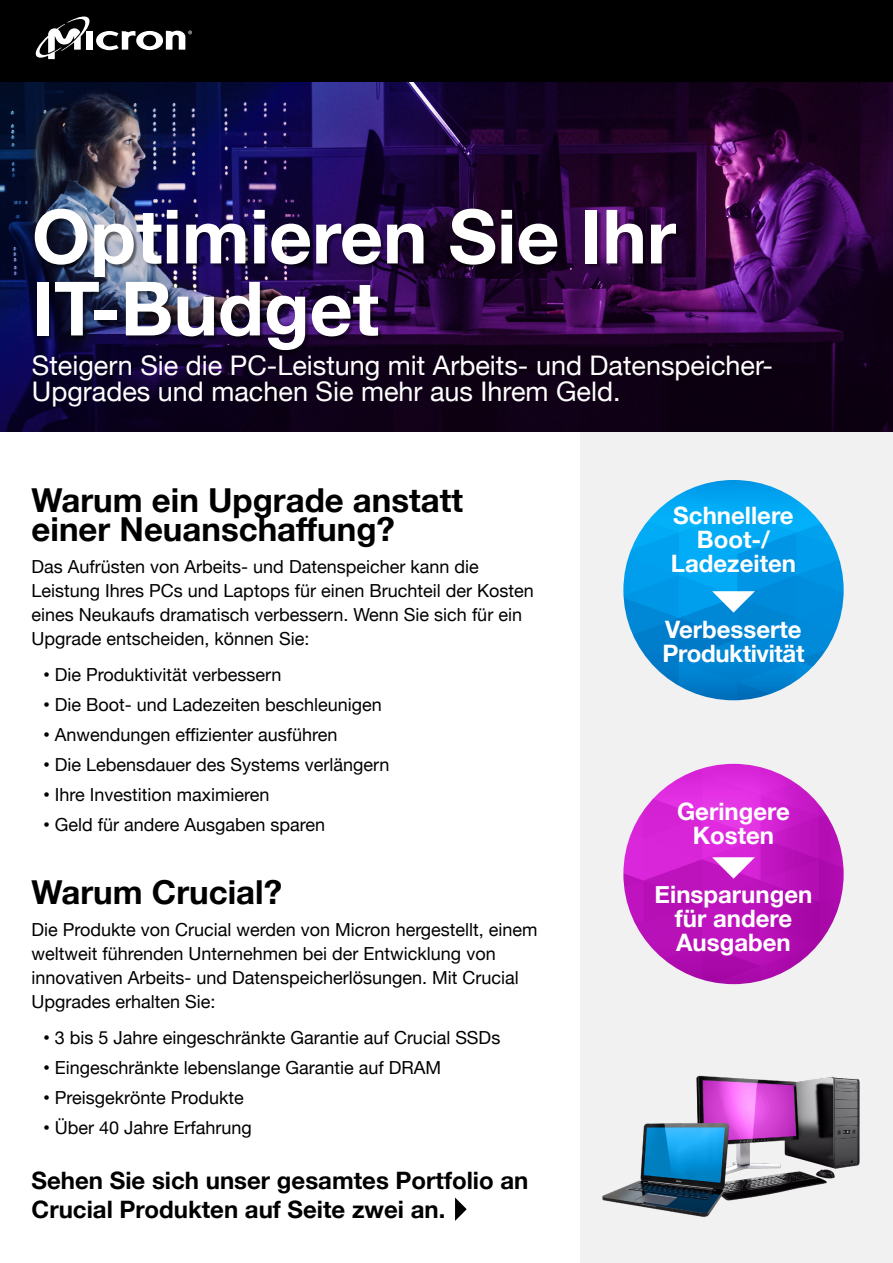
<style>
.page{position:relative;width:893px;height:1263px;background:#fff}
.page>*{position:absolute;margin:0;border:0;box-sizing:border-box;transform-origin:0 0}
.t1{font:700 75px/72px "Helvetica Neue";color:#fff}
.t2{font:700 33px/28.5px "Helvetica Neue";color:#000}
.t3{font:27px/25.7px "Helvetica Neue";color:#fff}
.t4{font:700 24px/24px "Helvetica Neue";color:#fff;text-align:center}
.t5{font:700 24px/28.8px "Helvetica Neue";color:#000}
.t6{font:18px/24px "Helvetica Neue";color:#000}
.s1{font-family:"Arial"}
</style>
<div class="page">
<div style="left:580px;top:361px;width:313px;height:902px;background:#f1f1f2"></div>
<img style="left:0;top:81px;width:893px;height:351px">
<div style="left:0;top:0;width:893px;height:81px;background:#000"></div>
<div style="left:36px;top:210px;width:645px;height:145px;background:#000;opacity:.5"></div>
<img style="left:602px;top:1075px;width:258px;height:142px">
<svg style="left:35px;top:16px;width:157px;height:43px"></svg>
<img style="left:623px;top:480px;width:221px;height:220px;border-radius:110px">
<svg style="left:712px;top:591px;width:43px;height:22px"></svg>
<img style="left:623px;top:764px;width:221px;height:220px;border-radius:110px">
<svg style="left:712px;top:857px;width:43px;height:22px"></svg>
<svg style="left:455px;top:1197px;width:12px;height:24px"></svg>
<p class="t1" style="left:32px;top:197px;width:646px">Optimieren Sie Ihr<br>IT-Budget</p>
<p class="t3" style="left:32px;top:351px;width:743px">Steigern Sie die PC-Leistung mit Arbeits- und Datenspeicher-<br>Upgrades und machen Sie mehr aus Ihrem Geld.</p>
<p class="t2" style="left:32px;top:484px;width:433px">Warum ein Upgrade anstatt einer Neuanschaffung?</p>
<p class="t6" style="left:32px;top:553px;width:504px">Das Aufrüsten von Arbeits- und Datenspeicher kann die Leistung Ihres PCs und Laptops für einen Bruchteil der Kosten eines Neukaufs dramatisch verbessern. Wenn Sie sich für ein Upgrade entscheiden, können Sie:</p>
<p class="t6" style="left:44px;top:661px;width:239px"><span class="s1">•</span> Die Produktivität verbessern</p>
<p class="t6" style="left:44px;top:691px;width:340px"><span class="s1">•</span> Die Boot- und Ladezeiten beschleunigen</p>
<p class="t6" style="left:44px;top:721px;width:296px"><span class="s1">•</span> Anwendungen effizienter ausführen</p>
<p class="t6" style="left:44px;top:751px;width:348px"><span class="s1">•</span> Die Lebensdauer des Systems verlängern</p>
<p class="t6" style="left:44px;top:781px;width:228px"><span class="s1">•</span> Ihre Investition maximieren</p>
<p class="t6" style="left:44px;top:811px;width:283px"><span class="s1">•</span> Geld für andere Ausgaben sparen</p>
<p class="t2" style="left:32px;top:876px;width:252px">Warum Crucial?</p>
<p class="t6" style="left:32px;top:917px;width:507px">Die Produkte von Crucial werden von Micron hergestellt, einem weltweit führenden Unternehmen bei der Entwicklung von innovativen Arbeits- und Datenspeicherlösungen. Mit Crucial Upgrades erhalten Sie:</p>
<p class="t6" style="left:44px;top:1025px;width:458px"><span class="s1">•</span> 3 bis 5 Jahre eingeschränkte Garantie auf Crucial SSDs</p>
<p class="t6" style="left:44px;top:1055px;width:399px"><span class="s1">•</span> Eingeschränkte lebenslange Garantie auf DRAM</p>
<p class="t6" style="left:44px;top:1085px;width:202px"><span class="s1">•</span> Preisgekrönte Produkte</p>
<p class="t6" style="left:44px;top:1115px;width:210px"><span class="s1">•</span> Über 40 Jahre Erfahrung</p>
<p class="t5" style="left:32px;top:1165px;width:498px">Sehen Sie sich unser gesamtes Portfolio an<br>Crucial Produkten auf Seite zwei an.</p>
<p class="t4" style="left:671px;top:502px;width:127px">Schnellere<br>Boot-/<br>Ladezeiten</p>
<p class="t4" style="left:663px;top:616px;width:143px;text-align:left">Verbesserte<br>Produktivität</p>
<p class="t4" style="left:677px;top:798px;width:114px">Geringere<br>Kosten</p>
<p class="t4" style="left:655px;top:881px;width:159px">Einsparungen für andere</p>
<p class="t4" style="left:676px;top:929px;width:116px">Ausgaben</p>
</div>
